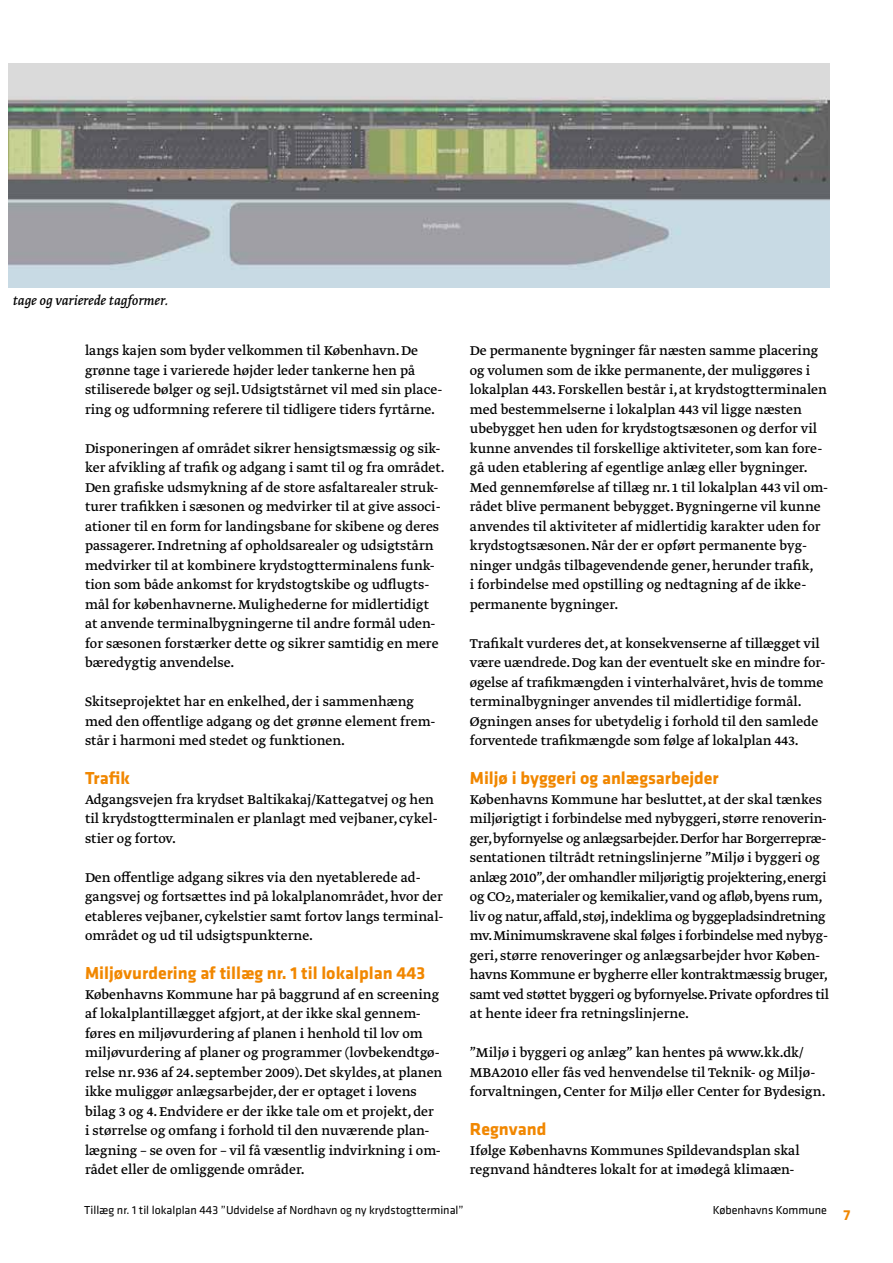
<style>
.page{position:relative;width:893px;height:1263px;background:#fff}
.page>*{position:absolute;margin:0;border:0;box-sizing:border-box;transform-origin:0 0}
.t1{font:700 18px "Klavika";color:#f18700}
.t2{font:15px/19.5px "Greta Text";color:#000}
.t3{font:15px/19.5px "Greta Text";letter-spacing:-.02em;color:#000}
.t4{font:italic 15px "Greta Text";color:#000}
.t5{font:700 15px "Klavika";color:#f18700}
.t6{font:12px "Klavika";color:#000}
.s1{font-size:12px}
</style>
<div class="page">
<img style="left:9px;top:64px;width:820px;height:223px">
<p class="t4" style="left:13px;top:295px;width:157px">tage og varierede tagformer.</p>
<p class="t2" style="left:85px;top:341px;width:359px">langs kajen som byder velkommen til København. De grønne tage i varierede højder leder tankerne hen på stiliserede bølger og sejl. Udsigtstårnet vil med sin place&shy;ring og udformning referere til tidligere tiders fyrtårne.</p>
<p class="t2" style="left:85px;top:439px;width:361px">Disponeringen af området sikrer hensigtsmæssig og sik&shy;ker afvikling af trafik og adgang i samt til og fra området.<br>Den grafiske udsmykning af de store asfaltarealer struk&shy;turer trafikken i sæsonen og medvirker til at give associ&shy;ationer til en form for landingsbane for skibene og deres passagerer. Indretning af opholdsarealer og udsigtstårn medvirker til at kombinere krydstogtterminalens funk&shy;tion som både ankomst for krydstogtskibe og udflugts&shy;mål for københavnerne. Mulighederne for midlertidigt at anvende terminalbygningerne til andre formål uden&shy;for sæsonen forstærker dette og sikrer samtidig en mere bæredygtig anvendelse.</p>
<p class="t2" style="left:85px;top:692px;width:352px">Skitseprojektet har en enkelhed, der i sammenhæng med den offentlige adgang og det grønne element frem&shy;står i harmoni med stedet og funktionen.</p>
<p class="t1" style="left:85px;top:771px;width:46px">Trafik</p>
<p class="t2" style="left:85px;top:790px;width:354px">Adgangsvejen fra krydset Baltikakaj/Kattegatvej og hen til krydstogtterminalen er planlagt med vejbaner, cykel&shy;stier og fortov.</p>
<p class="t2" style="left:85px;top:868px;width:360px">Den offentlige adgang sikres via den nyetablerede ad&shy;gangsvej og fortsættes ind på lokalplanområdet, hvor der etableres vejbaner, cykelstier samt fortov langs terminal&shy;området og ud til udsigtspunkterne.</p>
<p class="t1" style="left:85px;top:966px;width:342px">Miljøvurdering af tillæg nr. 1 til lokalplan 443</p>
<p class="t2" style="left:85px;top:985px;width:359px">Københavns Kommune har på baggrund af en screening af lokalplantillægget afgjort, at der ikke skal gennem&shy;føres en miljøvurdering af planen i henhold til lov om miljøvurdering af planer og programmer (lovbekendtgø&shy;relse nr. 936 af 24. september 2009). Det skyldes, at planen ikke muliggør anlægsarbejder, der er optaget i lovens bilag 3 og 4. Endvidere er der ikke tale om et projekt, der<br>i størrelse og omfang i forhold til den nuværende plan&shy;lægning – se oven for – vil få væsentlig indvirkning i om&shy;rådet eller de omliggende områder.</p>
<p class="t2" style="left:470px;top:341px;width:360px">De permanente bygninger får næsten samme placering og volumen som de ikke permanente, der muliggøres i lokalplan 443. Forskellen består i, at krydstogtterminalen med bestemmelserne i lokalplan 443 vil ligge næsten ubebygget hen uden for krydstogtsæsonen og derfor vil kunne anvendes til forskellige aktiviteter, som kan fore&shy;gå uden etablering af egentlige anlæg eller bygninger.<br>Med gennemførelse af tillæg nr. 1 til lokalplan 443 vil om&shy;rådet blive permanent bebygget. Bygningerne vil kunne anvendes til aktiviteter af midlertidig karakter uden for krydstogtsæsonen. Når der er opført permanente byg&shy;ninger undgås tilbagevendende gener, herunder trafik,<br>i forbindelse med opstilling og nedtagning af de ikke&shy;permanente bygninger.</p>
<p class="t2" style="left:470px;top:634px;width:357px">Trafikalt vurderes det, at konsekvenserne af tillægget vil være uændrede. Dog kan der eventuelt ske en mindre for&shy;øgelse af trafikmængden i vinterhalvåret, hvis de tomme terminalbygninger anvendes til midlertidige formål.<br>Øgningen anses for ubetydelig i forhold til den samlede forventede trafikmængde som følge af lokalplan 443.</p>
<p class="t1" style="left:470px;top:771px;width:250px">Miljø i byggeri og anlægsarbejder</p>
<p class="t3" style="left:470px;top:790px;width:361px">Københavns Kommune har besluttet, at der skal tænkes miljørigtigt i forbindelse med nybyggeri, større renoverin&shy;ger, byfornyelse og anlægsarbejder. Derfor har Borgerrepræ&shy;sentationen tiltrådt retningslinjerne ”Miljø i byggeri og anlæg 2010”, der omhandler miljørigtig projektering, energi og CO<span class="s1">2</span>, materialer og kemikalier,vand og afløb, byens rum, liv og natur, affald, støj, indeklima og byggepladsindretning mv. Minimumskravene skal følges i forbindelse med nybyg&shy;geri, større renoveringer og anlægsarbejder hvor Køben&shy;havns Kommune er bygherre eller kontraktmæssig bruger, samt ved støttet byggeri og byfornyelse. Private opfordres til at hente ideer fra retningslinjerne.</p>
<p class="t2" style="left:470px;top:1043px;width:357px">”Miljø i byggeri og anlæg” kan hentes på www.kk.dk/<br>MBA2010 eller fås ved henvendelse til Teknik- og Miljø&shy;forvaltningen, Center for Miljø eller Center for Bydesign.</p>
<p class="t1" style="left:470px;top:1122px;width:78px">Regnvand</p>
<p class="t2" style="left:470px;top:1141px;width:331px">Ifølge Københavns Kommunes Spildevandsplan skal regnvand håndteres lokalt for at imødegå klimaæn-</p>
<p class="t6" style="left:84px;top:1205px;width:381px">Tillæg nr. 1 til lokalplan 443 ”Udvidelse af Nordhavn og ny krydstogtterminal”</p>
<p class="t6" style="left:713px;top:1205px;width:116px">Københavns Kommune</p>
<p class="t5" style="left:844px;top:1209px;width:8px">7</p>
</div>
